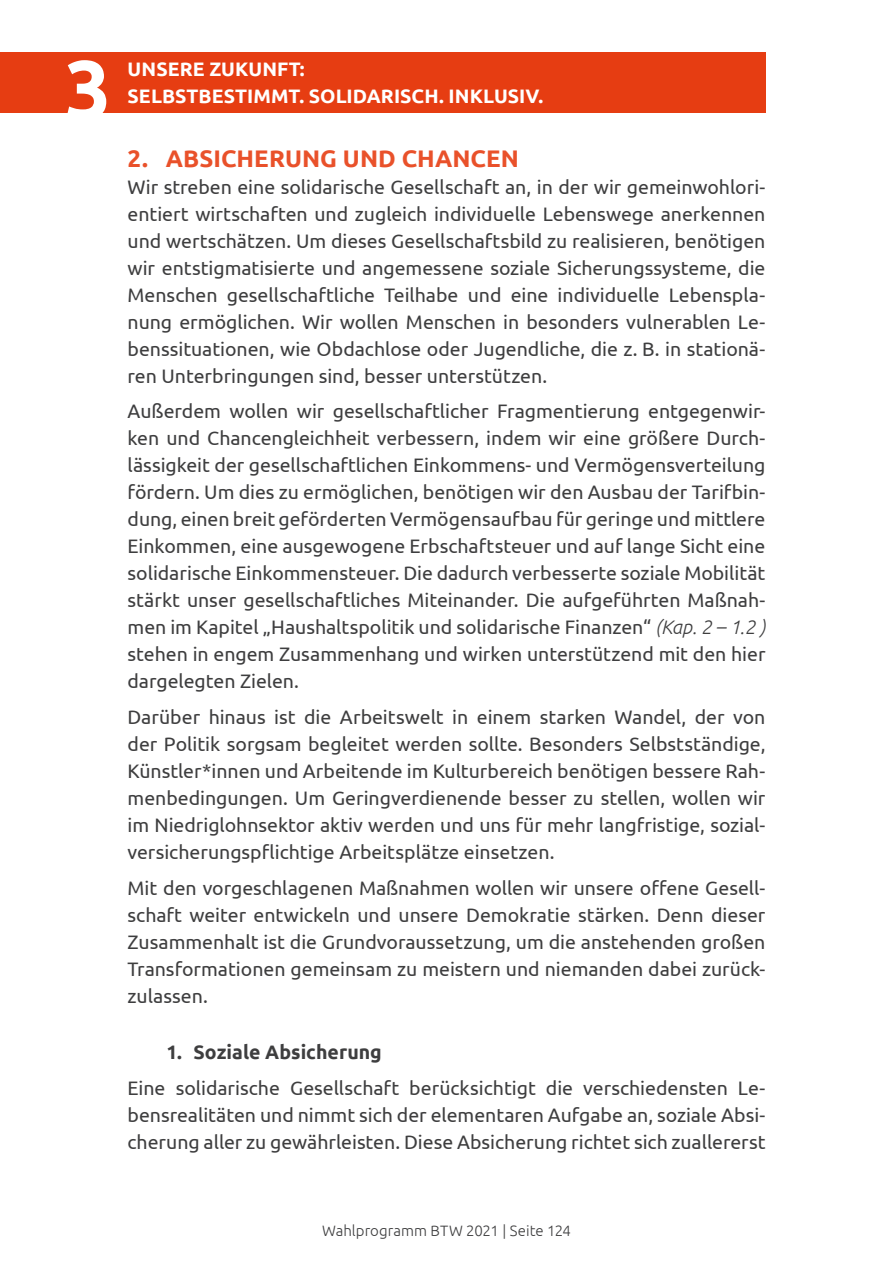
<style>
.page{position:relative;width:893px;height:1263px;background:#fff}
.page>*{position:absolute;margin:0;border:0;box-sizing:border-box;transform-origin:0 0}
.t1{font:700 82.5px "Ubuntu";color:#fff}
.t2{font:700 24px "Ubuntu";letter-spacing:.005em;color:#e9512a}
.t3{font:19.5px/27px "Ubuntu";color:#3e3e3f;text-align:justify}
.t4{font:700 19.5px/27px "Ubuntu";letter-spacing:.005em;color:#fff}
.t5{font:700 19.5px "Ubuntu";color:#3e3e3f}
.t6{font:300 15px "Ubuntu";letter-spacing:.005em;color:#3e3e3f}
.s1{font-weight:300;font-style:italic}
</style>
<div class="page">
<div style="left:0;top:52px;width:765px;height:61px;background:#e63d12"></div>
<h1 class="t1" style="left:65px;top:39px;width:48px">3</h1>
<p class="t4" style="left:128px;top:55px;width:417px">UNSERE ZUKUNFT:<br>SELBSTBESTIMMT. SOLIDARISCH. INKLUSIV.</p>
<p class="t2" style="left:128px;top:144px;width:393px">2. ABSICHERUNG UND CHANCEN</p>
<p class="t3" style="left:128px;top:173px;width:639px">Wir streben eine solidarische Gesellschaft an, in der wir gemeinwohlori&shy;entiert wirtschaften und zugleich individuelle Lebenswege anerkennen und wertschätzen. Um dieses Gesellschaftsbild zu realisieren, benötigen wir entstigmatisierte und angemessene soziale Sicherungssysteme, die Menschen gesellschaftliche Teilhabe und eine individuelle Lebenspla&shy;nung ermöglichen. Wir wollen Menschen in besonders vulnerablen Le&shy;benssituationen, wie Obdachlose oder Jugendliche, die z. B. in stationä&shy;ren Unterbringungen sind, besser unterstützen.</p>
<p class="t3" style="left:128px;top:397px;width:639px">Außerdem wollen wir gesellschaftlicher Fragmentierung entgegenwir&shy;ken und Chancengleichheit verbessern, indem wir eine größere Durch&shy;lässigkeit der gesellschaftlichen Einkommens- und Vermögensverteilung fördern. Um dies zu ermöglichen, benötigen wir den Ausbau der Tarifbin&shy;dung, einen breit geförderten Vermögensaufbau für geringe und mittlere Einkommen, eine ausgewogene Erbschaftsteuer und auf lange Sicht eine solidarische Einkommensteuer. Die dadurch verbesserte soziale Mobilität stärkt unser gesellschaftliches Miteinander. Die aufgeführten Maßnah&shy;men im Kapitel „Haushaltspolitik und solidarische Finanzen“ <span class="s1">(Kap. 2 – 1.2 ) </span>stehen in engem Zusammenhang und wirken unterstützend mit den hier dargelegten Zielen.</p>
<p class="t3" style="left:128px;top:703px;width:639px">Darüber hinaus ist die Arbeitswelt in einem starken Wandel, der von der Politik sorgsam begleitet werden sollte. Besonders Selbstständige, Künstler*innen und Arbeitende im Kulturbereich benötigen bessere Rah&shy;menbedingungen. Um Geringverdienende besser zu stellen, wollen wir im Niedriglohnsektor aktiv werden und uns für mehr langfristige, sozial&shy;versicherungspflichtige Arbeitsplätze einsetzen.</p>
<p class="t3" style="left:128px;top:873px;width:639px">Mit den vorgeschlagenen Maßnahmen wollen wir unsere offene Gesell&shy;schaft weiter entwickeln und unsere Demokratie stärken. Denn dieser Zusammenhalt ist die Grundvoraussetzung, um die anstehenden großen Transformationen gemeinsam zu meistern und niemanden dabei zurück&shy;zulassen.</p>
<p class="t5" style="left:167px;top:1040px;width:217px">1. Soziale Absicherung</p>
<p class="t3" style="left:128px;top:1074px;width:639px">Eine solidarische Gesellschaft berücksichtigt die verschiedensten Le&shy;bensrealitäten und nimmt sich der elementaren Aufgabe an, soziale Absi&shy;cherung aller zu gewährleisten. Diese Absicherung richtet sich zuallererst</p>
<p class="t6" style="left:322px;top:1221px;width:250px">Wahlprogramm BTW 2021 Seite 124</p>
</div>
